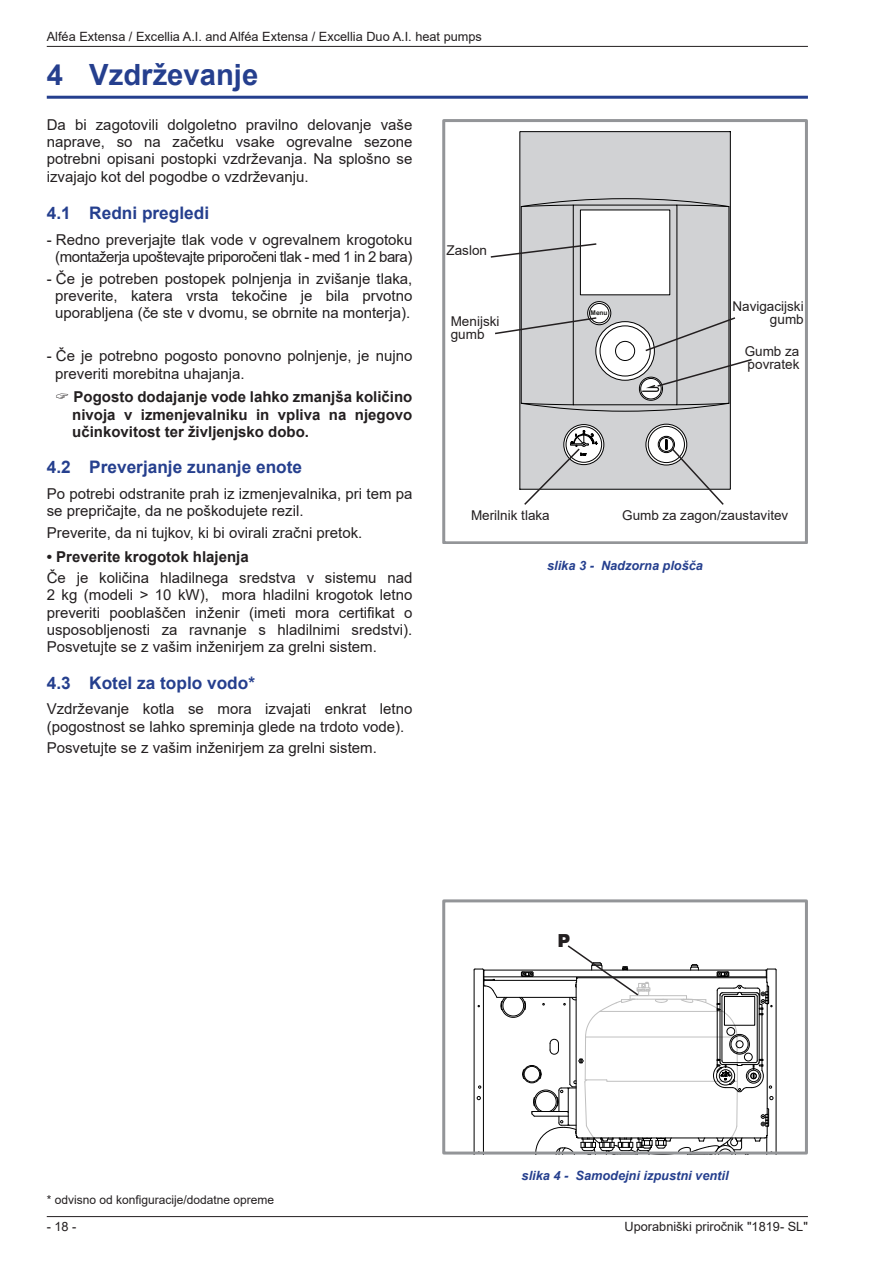
<style>
.page{position:relative;width:893px;height:1263px;background:#fff}
.page>*{position:absolute;margin:0;border:0;box-sizing:border-box;transform-origin:0 0}
.t1{font:700 29.25px "Arial";color:#253f8e}
.t2{font:900 18px "Arial";color:#231f20}
.t3{font:700 17.25px "Arial";color:#253f8e}
.t4{font:15px/17.2px "Arial";color:#231f20}
.t5{font:700 15px/17.2px "Arial";color:#231f20;text-align:justify}
.t6{font:15px/17.2px "Arial";letter-spacing:-.03em;color:#231f20;text-align:center}
.t7{font:13.5px/13.5px "Arial";color:#231f20}
.t8{font:12.75px "Arial";color:#231f20}
.t9{font:italic 700 12.75px "Arial";color:#253f8e}
.t10{font:12px "Arial";color:#231f20}
.t11{font:700 6.45px "Arial";color:#1d1d1b}
</style>
<div class="page">
<hr style="left:47px;top:46px;width:761px;height:1px;background:#231f20">
<hr style="left:47px;top:1216px;width:761px;height:1px;background:#231f20">
<div style="left:519px;top:131px;width:212px;height:359px;background:#d1d2d4"></div>
<svg style="left:646px;top:424px;width:41px;height:41px"></svg>
<div style="left:646px;top:424px;width:41px;height:41px;border:1px solid #000;border-radius:50%"></div>
<div style="left:648px;top:426px;width:37px;height:37px;border:1px solid #000;border-radius:50%"></div>
<div style="left:658px;top:436px;width:17px;height:17px;border:1px solid #000;border-radius:50%"></div>
<div style="left:659px;top:437px;width:14px;height:15px;border:1px solid #000;border-radius:50%"></div>
<svg style="left:564px;top:425px;width:40px;height:40px"></svg>
<div style="left:563px;top:424px;width:41px;height:41px;border:1px solid #000;border-radius:50%"></div>
<div style="left:566px;top:426px;width:36px;height:36px;border:1px solid #000;border-radius:50%"></div>
<div style="left:442px;top:119px;width:366px;height:425px;border:3px solid #939598"></div>
<hr style="left:47px;top:96px;width:761px;height:3px;background:#253f8e">
<svg style="left:523px;top:430px;width:74px;height:75px"></svg>
<svg style="left:666px;top:440px;width:59px;height:65px"></svg>
<svg style="left:490px;top:198px;width:262px;height:213px"></svg>
<div style="left:442px;top:899px;width:366px;height:255px;border:3px solid #939598"></div>
<svg style="left:473px;top:945px;width:304px;height:210px"></svg>
<p class="t8" style="left:47px;top:28px;width:437px">Alféa Extensa / Excellia A. I. and Alféa Extensa / Excellia Duo A. I. heat pumps</p>
<h1 class="t1" style="left:47px;top:54px;width:213px">4 Vzdrževanje</h1>
<p class="t4" style="left:47px;top:116px;width:367px;text-align:justify">Da bi zagotovili dolgoletno pravilno delovanje vaše naprave, so na začetku vsake ogrevalne sezone potrebni opisani postopki vzdrževanja. Na splošno se izvajajo kot del pogodbe o vzdrževanju.</p>
<p class="t3" style="left:47px;top:201px;width:164px">4.1 Redni pregledi</p>
<p class="t6" style="left:47px;top:231px;width:367px">- Redno preverjajte tlak vode v ogrevalnem krogotoku (montažerja upoštevajte priporočeni tlak - med 1 in 2 bara)</p>
<p class="t4" style="left:47px;top:270px;width:367px;text-align:center">- Če je potreben postopek polnjenja in zvišanje tlaka, preverite, katera vrsta tekočine je bila prvotno uporabljena (če ste v dvomu, se obrnite na monterja).</p>
<p class="t4" style="left:55px;top:347px;width:359px;text-indent:-9px">- Če je potrebno pogosto ponovno polnjenje, je nujno preveriti morebitna uhajanja.</p>
<p class="t5" style="left:72px;top:389px;width:342px">Pogosto dodajanje vode lahko zmanjša količino nivoja v izmenjevalniku in vpliva na njegovo učinkovitost ter življenjsko dobo.</p>
<p class="t3" style="left:47px;top:455px;width:257px">4.2 Preverjanje zunanje enote</p>
<p class="t4" style="left:47px;top:485px;width:367px">Po potrebi odstranite prah iz izmenjevalnika, pri tem pa se prepričajte, da ne poškodujete rezil.</p>
<p class="t4" style="left:47px;top:524px;width:317px">Preverite, da ni tujkov, ki bi ovirali zračni pretok.</p>
<p class="t5" style="left:47px;top:548px;width:203px">• Preverite krogotok hlajenja</p>
<p class="t4" style="left:47px;top:569px;width:367px;text-align:justify">Če je količina hladilnega sredstva v sistemu nad 2 kg (modeli &gt; 10 kW), mora hladilni krogotok letno preveriti pooblaščen inženir (imeti mora certifikat o usposobljenosti za ravnanje s hladilnimi sredstvi).<br>Posvetujte se z vašim inženirjem za grelni sistem.</p>
<p class="t3" style="left:47px;top:670px;width:210px">4.3 Kotel za toplo vodo*</p>
<p class="t4" style="left:47px;top:700px;width:367px">Vzdrževanje kotla se mora izvajati enkrat letno (pogostnost se lahko spreminja glede na trdoto vode).</p>
<p class="t4" style="left:47px;top:739px;width:332px">Posvetujte se z vašim inženirjem za grelni sistem.</p>
<p class="t7" style="left:446px;top:244px;width:42px">Zaslon</p>
<p class="t7" style="left:451px;top:314px;width:50px">Menijski gumb</p>
<p class="t11" style="left:591px;top:308px;width:19px">Menu</p>
<p class="t7" style="left:732px;top:299px;width:73px;text-align:right">Navigacijski gumb</p>
<p class="t7" style="left:745px;top:344px;width:56px">Gumb za povratek</p>
<p class="t7" style="left:471px;top:508px;width:80px">Merilnik tlaka</p>
<p class="t7" style="left:622px;top:508px;width:168px">Gumb za zagon/zaustavitev</p>
<p class="t9" style="left:547px;top:557px;width:157px">slika 3 - Nadzorna plošča</p>
<p class="t2" style="left:557px;top:928px;width:14px">P</p>
<p class="t10" style="left:47px;top:1191px;width:229px">* odvisno od konfiguracije/dodatne opreme</p>
<p class="t8" style="left:47px;top:1218px;width:31px">- 18 -</p>
<p class="t9" style="left:522px;top:1167px;width:208px">slika 4 - Samodejni izpustni ventil</p>
<p class="t8" style="left:624px;top:1218px;width:185px">Uporabniški priročnik "1819- SL"</p>
</div>
